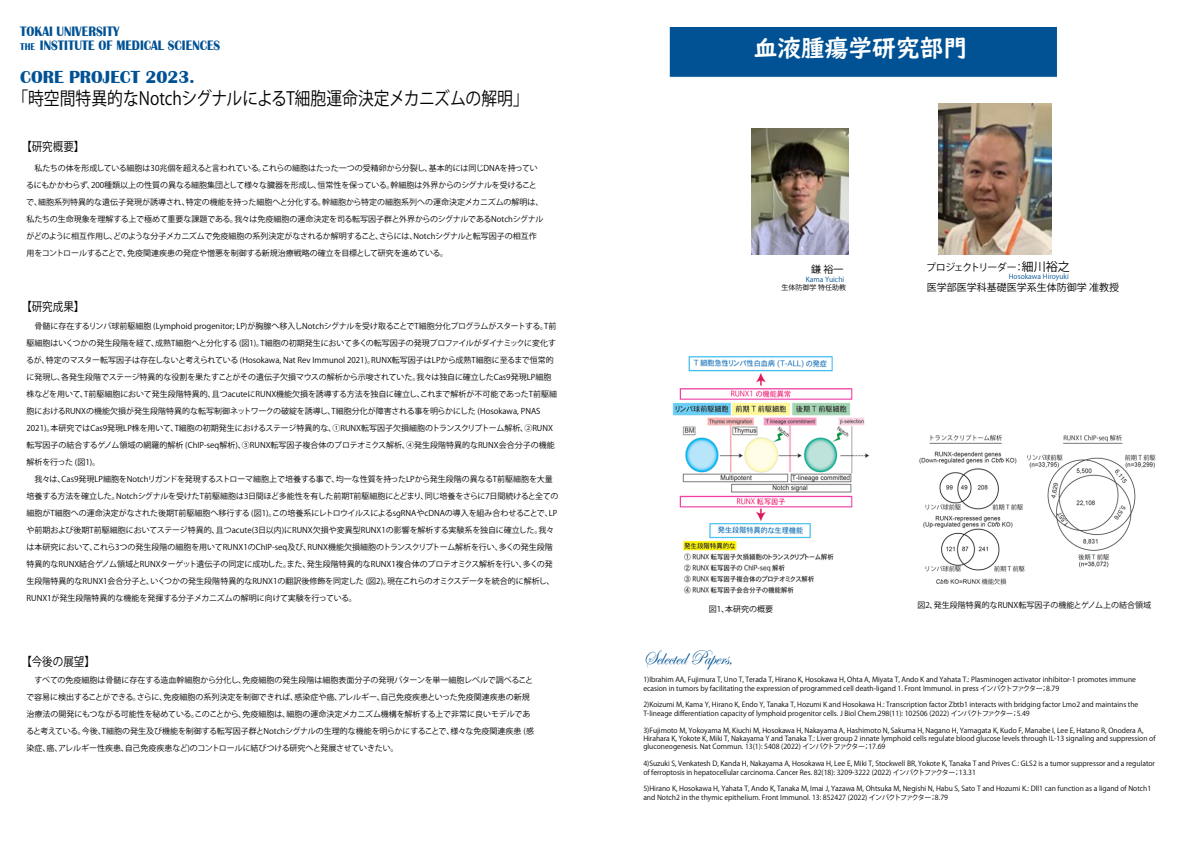
<style>
.page{position:relative;width:1191px;height:842px;background:#fff}
.page>*{position:absolute;margin:0;border:0;box-sizing:border-box;transform-origin:0 0}
.t1{font:24.2px "UD Digi Kyokasho NP B";color:#fff}
.t2{font:24px "UD Digi Kyokasho NP B";color:#fff;scale:1.12 1}
.t3{font:21.1px "Edwardian Script ITC";color:#005294;scale:.87 1}
.t4{font:18.1px "Koz Go Pr 6 N";color:#000;scale:.87 1}
.t5{font:700 18px "Britannic";color:#005294}
.t6{font:700 14.1px/14.1px "Britannic";color:#005294;scale:.87 1}
.t7{font:12.1px "Koz Go Pr 6 N";color:#000;scale:.87 1}
.t8{font:10px "Koz Min Pro Bold 90 ms RKSJ H";color:#000}
.t9{font:10px "Koz Min Pro Bold 90 ms RKSJ H";letter-spacing:-.1em;color:#000}
.t10{font:8px/17px "Koz Min Pro Bold 90 ms RKSJ H";color:#000}
.t11{font:8px "Koz Go Pr 6 N";color:#000}
.t12{font:7px/8.4px "Koz Min Pro Bold 90 ms RKSJ H";color:#000}
.t13{font:7px "Koz Min Pro Bold 90 ms RKSJ H";color:#005294}
.s1{font-size:10.1px}
.s2{font-size:12px}
</style>
<div class="page">
<div style="left:668px;top:26px;width:390px;height:52px;background:#005294;border:1px solid #fff"></div>
<img style="left:938px;top:103px;width:113px;height:152px">
<img style="left:752px;top:129px;width:96px;height:126px">
<img style="left:673px;top:356px;width:197px;height:238px">
<img style="left:919px;top:434px;width:237px;height:151px">
<h3 class="t6" style="left:20px;top:24px;width:232px">TOKAI UNIVERSITY<br><span class="s1">THE</span> INSTITUTE OF MEDICAL SCIENCES</h3>
<h3 class="t5" style="left:20px;top:67px;width:176px">CORE PROJECT 2023.</h3>
<h3 class="t4" style="left:13px;top:88px;width:594px">「時空間特異的なNotchシグナルによるT細胞運命決定メカニズムの解明」</h3>
<h3 class="t7" style="left:21px;top:139px;width:74px">【研究概要】</h3>
<p class="t10" style="left:26px;top:159px;width:519px">　私たちの体を形成している細胞は30兆個を超えると言われている。これらの細胞はたった一つの受精卵から分裂し、基本的には同じDNAを持っているにもかかわらず、200種類以上の性質の異なる細胞集団として様々な臓器を形成し、恒常性を保っている。幹細胞は外界からのシグナルを受けることで、細胞系列特異的な遺伝子発現が誘導され、特定の機能を持った細胞へと分化する。幹細胞から特定の細胞系列への運命決定メカニズムの解明は、私たちの生命現象を理解する上で極めて重要な課題である。我々は免疫細胞の運命決定を司る転写因子群と外界からのシグナルであるNotchシグナルがどのように相互作用し、どのような分子メカニズムで免疫細胞の系列決定がなされるか解明すること、さらには、Notchシグナルと転写因子の相互作用をコントロールすることで、免疫関連疾患の発症や憎悪を制御する新規治療戦略の確立を目標として研究を進めている。</p>
<h3 class="t7" style="left:21px;top:300px;width:74px">【研究成果】</h3>
<p class="t10" style="left:26px;top:318px;width:534px">　骨髄に存在するリンパ球前駆細胞 (Lymphoid progenitor; LP)が胸腺へ移入しNotchシグナルを受け取ることでT細胞分化プログラムがスタートする。T前駆細胞はいくつかの発生段階を経て、成熟T細胞へと分化する (図1)。T細胞の初期発生において多くの転写因子の発現プロファイルがダイナミックに変化するが、特定のマスター転写因子は存在しないと考えられている (Hosokawa, Nat Rev Immunol 2021)。RUNX転写因子はLPから成熟T細胞に至るまで恒常的に発現し、各発生段階でステージ特異的な役割を果たすことがその遺伝子欠損マウスの解析から示唆されていた。我々は独自に確立したCas9発現LP細胞株などを用いて、T前駆細胞において発生段階特異的、且つacuteにRUNX機能欠損を誘導する方法を独自に確立し、これまで解析が不可能であったT前駆細胞におけるRUNXの機能欠損が発生段階特異的な転写制御ネットワークの破綻を誘導し、T細胞分化が障害される事を明らかにした (Hosokawa, PNAS 2021)。本研究ではCas9発現LP株を用いて、T細胞の初期発生におけるステージ特異的な、①RUNX転写因子欠損細胞のトランスクリプトーム解析、②RUNX転写因子の結合するゲノム領域の網羅的解析 (ChIP-seq解析)、③RUNX転写因子複合体のプロテオミクス解析、④発生段階特異的なRUNX会合分子の機能解析を行った (図1)。<br>　我々は、Cas9発現LP細胞をNotchリガンドを発現するストローマ細胞上で培養する事で、均一な性質を持ったLPから発生段階の異なるT前駆細胞を大量培養する方法を確立した。Notchシグナルを受けたT前駆細胞は3日間ほど多能性を有した前期T前駆細胞にとどまり、同じ培養をさらに7日間続けると全ての細胞がT細胞への運命決定がなされた後期T前駆細胞へ移行する (図1)。この培養系にレトロウイルスによるsgRNAやcDNAの導入を組み合わせることで、LPや前期および後期T前駆細胞においてステージ特異的、且つacute(3日以内)にRUNX欠損や変異型RUNX1の影響を解析する実験系を独自に確立した。我々は本研究において、これら3つの発生段階の細胞を用いてRUNX1のChIP-seq及び、RUNX機能欠損細胞のトランスクリプトーム解析を行い、多くの発生段階特異的なRUNX結合ゲノム領域とRUNXターゲット遺伝子の同定に成功した。また、発生段階特異的なRUNX1複合体のプロテオミクス解析を行い、多くの発生段階特異的なRUNX1会合分子と、いくつかの発生段階特異的なRUNX1の翻訳後修飾を同定した (図2)。現在これらのオミクスデータを統合的に解析し、RUNX1が発生段階特異的な機能を発揮する分子メカニズムの解明に向けて実験を行っている。</p>
<h3 class="t7" style="left:21px;top:654px;width:86px">【今後の展望】</h3>
<h2 class="t2" style="left:743px;top:29px;width:267px">創薬・病態解析研究部門</h2>
<h1 class="t1" style="left:753px;top:33px;width:215px">血液腫瘍学研究部門</h1>
<p class="t8" style="left:811px;top:264px;width:34px">鎌 裕一</p>
<p class="t13" style="left:806px;top:275px;width:40px">Kama Yuichi</p>
<p class="t12" style="left:781px;top:284px;width:66px">生体防御学 特任助教</p>
<p class="t9" style="left:926px;top:261px;width:145px">プロジェクトリーダー：<span class="s2">細川裕之</span></p>
<p class="t13" style="left:1008px;top:273px;width:62px">Hosokawa Hiroyuki</p>
<p class="t8" style="left:926px;top:282px;width:194px">医学部医学科基礎医学系生体防御学 准教授</p>
<p class="t11" style="left:708px;top:604px;width:66px">図1、本研究の概要</p>
<h3 class="t3" style="left:643px;top:646px;width:104px">Selected Papers,</h3>
<p class="t11" style="left:917px;top:601px;width:235px">図2、発生段階特異的なRUNX転写因子の機能とゲノム上の結合領域</p>
<p class="t10" style="left:26px;top:672px;width:509px">　すべての免疫細胞は骨髄に存在する造血幹細胞から分化し、免疫細胞の発生段階は細胞表面分子の発現パターンを単一細胞レベルで調べることで容易に検出することができる。さらに、免疫細胞の系列決定を制御できれば、感染症や癌、アレルギー、自己免疫疾患といった免疫関連疾患の新規治療法の開発にもつながる可能性を秘めている。このことから、免疫細胞は、細胞の運命決定メカニズム機構を解析する上で非常に良いモデルであると考えている。今後、T細胞の発生及び機能を制御する転写因子群とNotchシグナルの生理的な機能を明らかにすることで、様々な免疫関連疾患 (感染症、癌、アレルギー性疾患、自己免疫疾患など)のコントロールに結びつける研究へと発展させていきたい。</p>
<p class="t12" style="left:643px;top:675px;width:494px">1)Ibrahim AA, Fujimura T, Uno T, Terada T, Hirano K, Hosokawa H, Ohta A, Miyata T, Ando K and Yahata T.: Plasminogen activator inhibitor-1 promotes immune ecasion in tumors by facilitating the expression of programmed cell death-ligand 1. Front Immunol. in press インパクトファクター；8.79</p>
<p class="t12" style="left:643px;top:701px;width:496px">2)Koizumi M, Kama Y, Hirano K, Endo Y, Tanaka T, Hozumi K and Hosokawa H.: Transcription factor Zbtb1 interacts with bridging factor Lmo2 and maintains the<br>T-lineage differentiation capacity of lymphoid progenitor cells. J Biol Chem.298(11): 102506 (2022) インパクトファクター；5.49</p>
<p class="t12" style="left:643px;top:726px;width:513px">3)Fujimoto M, Yokoyama M, Kiuchi M, Hosokawa H, Nakayama A, Hashimoto N, Sakuma H, Nagano H, Yamagata K, Kudo F, Manabe I, Lee E, Hatano R, Onodera A,<br>Hirahara K, Yokote K, Miki T, Nakayama Y and Tanaka T.: Liver group 2 innate lymphoid cells regulate blood glucose levels through IL-13 signaling and suppression of gluconeogenesis. Nat Commun. 13(1): 5408 (2022) インパクトファクター；17.69</p>
<p class="t12" style="left:643px;top:759px;width:513px">4)Suzuki S, Venkatesh D, Kanda H, Nakayama A, Hosokawa H, Lee E, Miki T, Stockwell BR, Yokote K, Tanaka T and Prives C.: GLS2 is a tumor suppressor and a regulator of ferroptosis in hepatocellular carcinoma. Cancer Res. 82(18): 3209-3222 (2022) インパクトファクター；13.31</p>
<p class="t12" style="left:643px;top:785px;width:509px">5)Hirano K, Hosokawa H, Yahata T, Ando K, Tanaka M, Imai J, Yazawa M, Ohtsuka M, Negishi N, Habu S, Sato T and Hozumi K.: Dll1 can function as a ligand of Notch1 and Notch2 in the thymic epithelium. Front Immunol. 13: 852427 (2022) インパクトファクター；8.79</p>
</div>
